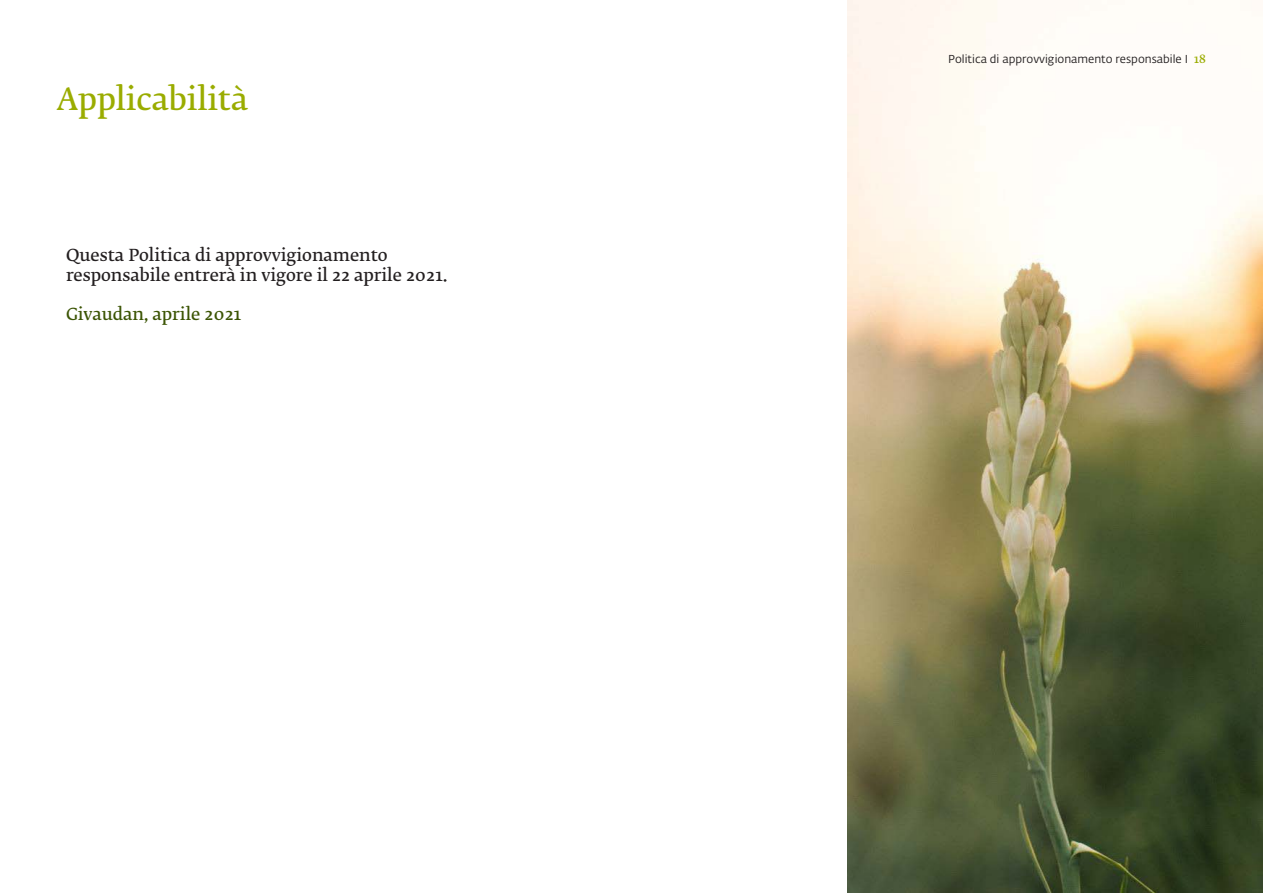
<style>
.page{position:relative;width:1263px;height:893px;background:#fff}
.page>*{position:absolute;margin:0;border:0;box-sizing:border-box;transform-origin:0 0}
.t1{font:30px "Fedra Serif B Pro Demi";color:#9aac00}
.t2{font:16.5px/19.8px "Fedra Serif B Pro Demi";color:#231f20}
.t3{font:16.5px "Fedra Serif B Pro Demi";color:#3b5404}
.t4{font:11.4px "Fedra Sans Alt Pro Book LF";color:#231f20}
.s1{font-family:"Fedra Serif B Pro Demi";color:#9aac00}
</style>
<div class="page">
<img style="left:847px;top:0;width:416px;height:893px">
<h1 class="t1" style="left:57px;top:83px;width:192px">Applicabilità</h1>
<p class="t2" style="left:66px;top:246px;width:383px">Questa Politica di approvvigionamento responsabile entrerà in vigore il 22 aprile 2021.</p>
<p class="t3" style="left:66px;top:305px;width:177px">Givaudan, aprile 2021</p>
<p class="t4" style="left:948px;top:51px;width:259px">Politica di approvvigionamento responsabile I <span class="s1">18</span></p>
</div>
